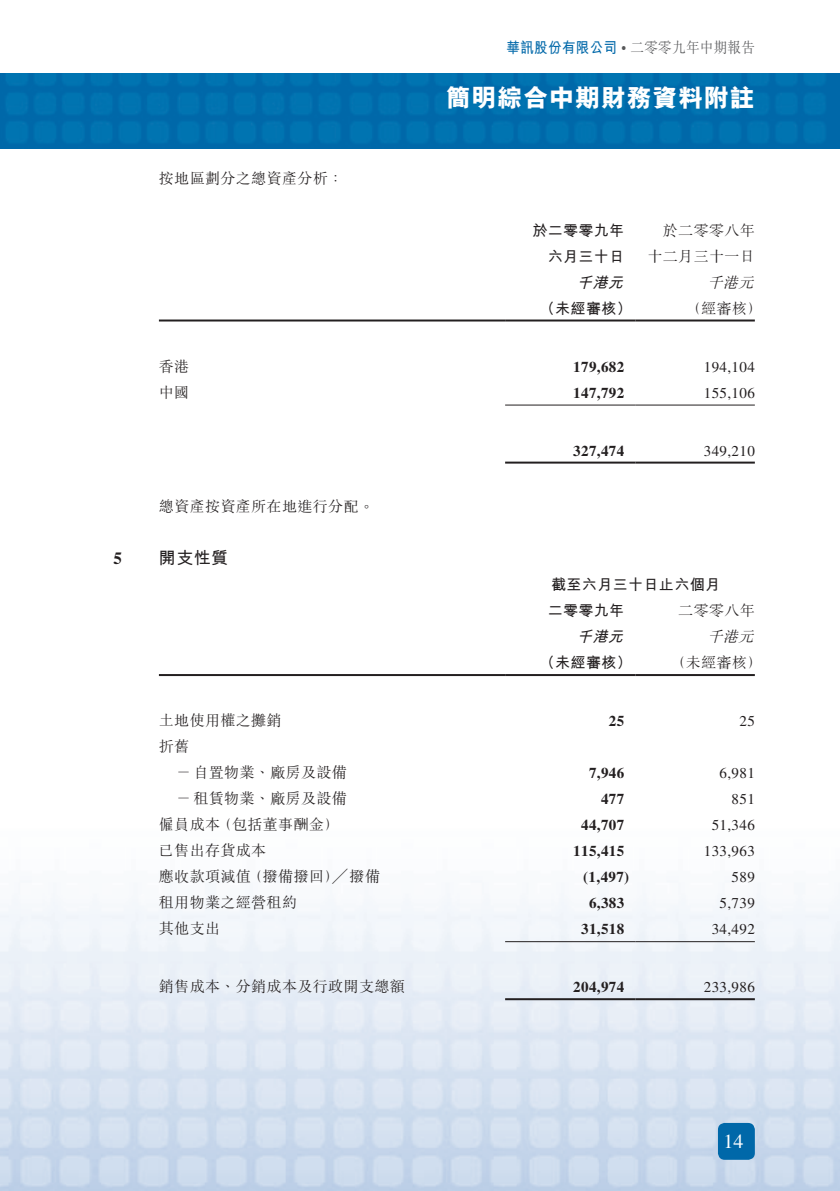
<style>
.page{position:relative;width:840px;height:1191px;background:#fff}
.page>*{position:absolute;margin:0;border:0;box-sizing:border-box;transform-origin:0 0}
.t1{font:800 25px "M Hei HK";letter-spacing:.03em;color:#fff}
.t2{font:20px "Times LT Std";color:#fff}
.t3{font:700 17px "M Hei HK";color:#231f20}
.t4{font:700 17px "Times LT Std";color:#231f20}
.t5{font:300 15px/26px "M Sung HK";letter-spacing:.025em;color:#231f20;text-align:right}
.t6{font:700 15px "Times LT Std";letter-spacing:.025em;color:#231f20}
.t7{font:15px "Times LT Std";letter-spacing:.025em;color:#231f20}
.t8{font:700 15px/26px "M Hei HK";letter-spacing:.025em;color:#231f20;text-align:right}
.t9{font:300 15px "M Sung HK";letter-spacing:.025em;color:#57585a;scale:.9 1}
.t10{font:italic 700 15px "M Hei HK";color:#231f20}
.t11{font:italic 300 15px "M Sung HK";color:#231f20}
.s1{font-family:"M Hei HK";font-weight:700;color:#0068a9}
.s2{font-family:"Times LT Std";font-weight:400}
</style>
<div class="page">
<img style="left:1px;top:148px;width:838px;height:1043px">
<div style="left:717px;top:1123px;width:37px;height:36px;background:#0068a9;border-radius:7px"></div>
<div style="left:1px;top:73px;width:838px;height:75px;background:#0070af"></div>
<img style="left:0;top:0;width:1px;height:1191px">
<img style="left:0;top:73px;width:1px;height:75px">
<hr style="left:159px;top:319px;width:346px;height:2px;background:#231f20">
<hr style="left:505px;top:319px;width:130px;height:2px;background:#231f20">
<hr style="left:635px;top:319px;width:119px;height:2px;background:#231f20">
<hr style="left:505px;top:404px;width:130px;height:1px;background:#231f20">
<hr style="left:635px;top:404px;width:119px;height:1px;background:#231f20">
<hr style="left:505px;top:461px;width:130px;height:2px;background:#231f20">
<hr style="left:635px;top:461px;width:119px;height:2px;background:#231f20">
<hr style="left:159px;top:674px;width:346px;height:2px;background:#231f20">
<hr style="left:505px;top:674px;width:130px;height:2px;background:#231f20">
<hr style="left:635px;top:674px;width:119px;height:2px;background:#231f20">
<hr style="left:505px;top:941px;width:130px;height:1px;background:#231f20">
<hr style="left:635px;top:941px;width:119px;height:1px;background:#231f20">
<hr style="left:505px;top:998px;width:130px;height:2px;background:#231f20">
<hr style="left:635px;top:998px;width:119px;height:2px;background:#231f20">
<p class="t9" style="left:506px;top:37px;width:277px"><span class="s1">華訊股份有限公司</span> <span class="s2">•</span> 二零零九年中期報告</p>
<p class="t5" style="left:159px;top:164px;width:186px">按地區劃分之總資產分析：</p>
<h1 class="t1" style="left:446px;top:81px;width:310px">簡明綜合中期財務資料附註</h1>
<p class="t8" style="left:532px;top:216px;width:93px">於二零零九年六月三十日</p>
<p class="t5" style="left:647px;top:216px;width:109px">於二零零八年十二月三十一日</p>
<p class="t10" style="left:576px;top:271px;width:52px">千港元</p>
<p class="t11" style="left:707px;top:271px;width:53px">千港元</p>
<p class="t8" style="left:539px;top:294px;width:93px">（未經審核）</p>
<p class="t5" style="left:685px;top:294px;width:78px">（經審核）</p>
<p class="t5" style="left:159px;top:352px;width:32px">香港</p>
<p class="t6" style="left:573px;top:357px;width:52px">179,682</p>
<p class="t7" style="left:703px;top:358px;width:53px">194,104</p>
<p class="t5" style="left:159px;top:378px;width:32px">中國</p>
<p class="t6" style="left:573px;top:383px;width:52px">147,792</p>
<p class="t7" style="left:703px;top:384px;width:53px">155,106</p>
<p class="t5" style="left:159px;top:492px;width:216px">總資產按資產所在地進行分配。</p>
<p class="t4" style="left:113px;top:548px;width:10px">5</p>
<p class="t3" style="left:159px;top:545px;width:71px">開支性質</p>
<p class="t6" style="left:573px;top:441px;width:52px">327,474</p>
<p class="t7" style="left:703px;top:442px;width:52px">349,210</p>
<p class="t8" style="left:547px;top:570px;width:174px;text-align:left">截至六月三十日止六個月二零零九年</p>
<p class="t5" style="left:678px;top:597px;width:78px">二零零八年</p>
<p class="t10" style="left:576px;top:625px;width:52px">千港元</p>
<p class="t11" style="left:707px;top:626px;width:53px">千港元</p>
<p class="t8" style="left:539px;top:648px;width:93px">（未經審核）</p>
<p class="t5" style="left:670px;top:649px;width:93px">（未經審核）</p>
<p class="t5" style="left:159px;top:707px;width:124px">土地使用權之攤銷</p>
<p class="t6" style="left:608px;top:712px;width:17px">25</p>
<p class="t7" style="left:739px;top:712px;width:17px">25</p>
<p class="t5" style="left:176px;top:733px;width:172px;text-align:left;text-indent:-17px">折舊<br>－自置物業、廠房及設備</p>
<p class="t6" style="left:588px;top:764px;width:37px">7,946</p>
<p class="t7" style="left:719px;top:764px;width:37px">6,981</p>
<p class="t5" style="left:176px;top:785px;width:172px">－租賃物業、廠房及設備</p>
<p class="t6" style="left:600px;top:790px;width:25px">477</p>
<p class="t7" style="left:731px;top:790px;width:25px">851</p>
<p class="t5" style="left:159px;top:811px;width:182px">僱員成本（包括董事酬金）</p>
<p class="t6" style="left:580px;top:816px;width:45px">44,707</p>
<p class="t7" style="left:711px;top:816px;width:45px">51,346</p>
<p class="t5" style="left:159px;top:837px;width:109px">已售出存貨成本</p>
<p class="t6" style="left:573px;top:842px;width:52px">115,415</p>
<p class="t7" style="left:703px;top:842px;width:53px">133,963</p>
<p class="t5" style="left:159px;top:863px;width:222px">應收款項減值（撥備撥回）╱撥備</p>
<p class="t6" style="left:583px;top:868px;width:47px">(1,497)</p>
<p class="t7" style="left:731px;top:868px;width:25px">589</p>
<p class="t5" style="left:159px;top:889px;width:139px">租用物業之經營租約</p>
<p class="t6" style="left:588px;top:894px;width:37px">6,383</p>
<p class="t7" style="left:719px;top:894px;width:37px">5,739</p>
<p class="t5" style="left:159px;top:915px;width:63px">其他支出</p>
<p class="t6" style="left:580px;top:920px;width:45px">31,518</p>
<p class="t7" style="left:711px;top:920px;width:45px">34,492</p>
<p class="t5" style="left:159px;top:973px;width:247px">銷售成本、分銷成本及行政開支總額</p>
<p class="t6" style="left:573px;top:978px;width:52px">204,974</p>
<p class="t7" style="left:703px;top:978px;width:53px">233,986</p>
<h2 class="t2" style="left:723px;top:1129px;width:21px">14</h2>
</div>
